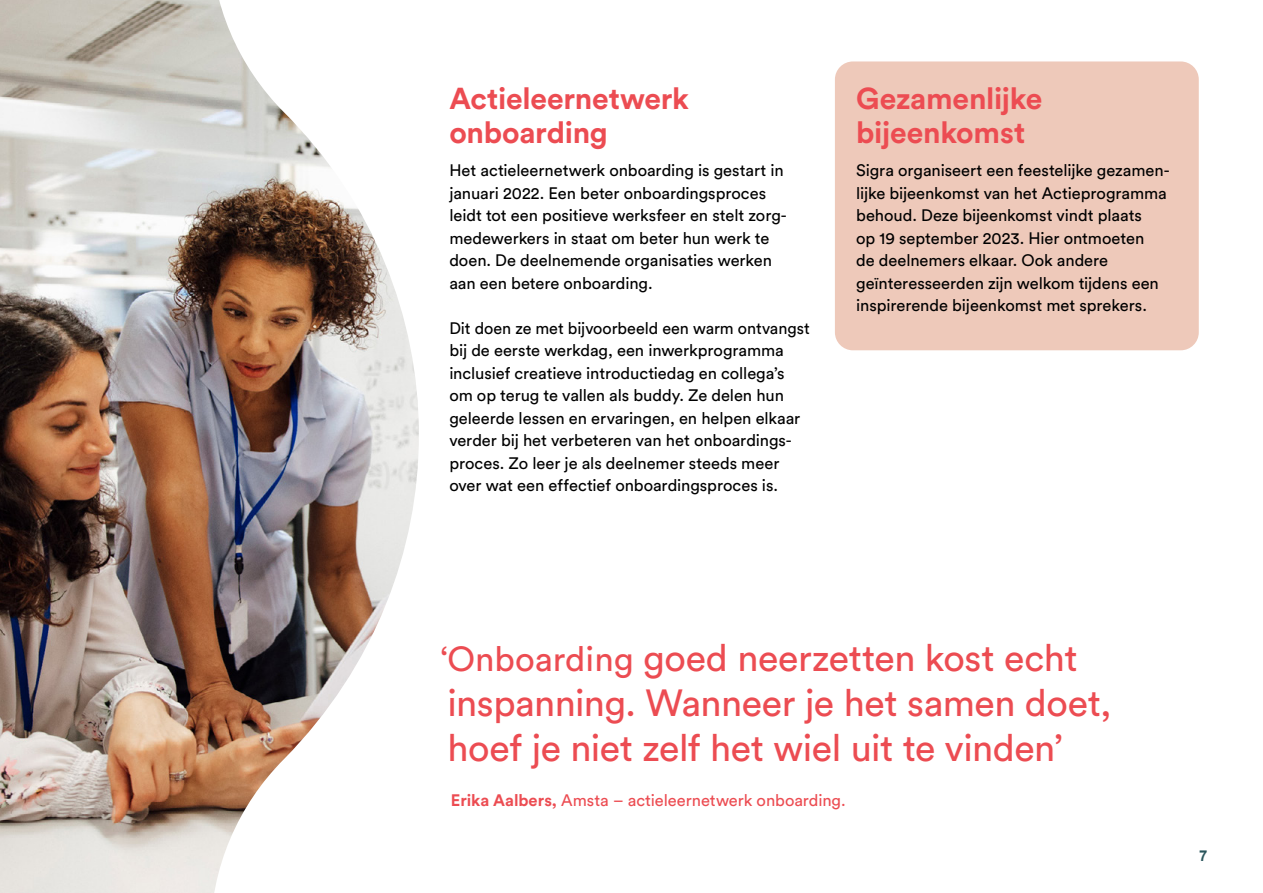
<style>
.page{position:relative;width:1263px;height:893px;background:#fff}
.page>*{position:absolute;margin:0;border:0;box-sizing:border-box;transform-origin:0 0}
.Quote_programmaboekj{font:37.5px/45px "Circular Std";letter-spacing:-.01em;color:#ec4c52}
.Head_H1_18_copy{font:700 30px/34.5px "Circular Std";letter-spacing:-.01em;color:#ec4c52}
.Body_PROGRAMMABOEK{font:16.5px/22.5px "Circular Std";letter-spacing:-.005em;color:#000}
.Body_PROGRAMMABOEK-2{font:16.5px "Circular Std";letter-spacing:-.005em;color:#ec4c52}
.t1{font:700 15px "Arial";color:#29555c}
.s1{font-size:34.5px}
.s2{font-weight:700}
</style>
<div class="page">
<img style="left:0;top:0;width:210px;height:893px">
<img style="left:210px;top:0;width:209px;height:893px">
<div style="left:835px;top:61px;width:364px;height:289px;background:#eec9ba;border-radius:18px"></div>
<h1 class="Head_H1_18_copy" style="left:449px;top:80px;width:241px">Actieleernetwerk onboarding</h1>
<p class="Body_PROGRAMMABOEK" style="left:449px;top:159px;width:338px">Het actieleernetwerk onboarding is gestart in januari 2022. Een beter onboardingsproces leidt tot een positieve werksfeer en stelt zorg&shy;medewerkers in staat om beter hun werk te doen. De deelnemende organisaties werken aan een betere onboarding.</p>
<p class="Body_PROGRAMMABOEK" style="left:449px;top:317px;width:362px">Dit doen ze met bijvoorbeeld een warm ontvangst bij de eerste werkdag, een inwerkprogramma inclusief creatieve introductiedag en collega’s om op terug te vallen als buddy. Ze delen hun geleerde lessen en ervaringen, en helpen elkaar verder bij het verbeteren van het onboardings&shy;proces. Zo leer je als deelnemer steeds meer over wat een effectief onboardingsproces is.</p>
<h1 class="Head_H1_18_copy" style="left:856px;top:80px;width:188px">Gezamenlijke bijeenkomst</h1>
<p class="Body_PROGRAMMABOEK" style="left:856px;top:159px;width:314px">Sigra organiseert een feestelijke gezamen&shy;lijke bijeenkomst van het Actieprogramma behoud. Deze bijeenkomst vindt plaats<br>op 19 september 2023. Hier ontmoeten<br>de deelnemers elkaar. Ook andere geïnteresseerden zijn welkom tijdens een inspirerende bijeenkomst met sprekers.</p>
<p class="Quote_programmaboekj" style="left:440px;top:635px;width:673px"><span class="s1">‘Onboarding</span> goed neerzetten kost echt inspanning. Wanneer je het samen doet, hoef je niet zelf het wiel uit te vinden’</p>
<p class="Body_PROGRAMMABOEK-2" style="left:451px;top:790px;width:396px"><span class="s2">Erika Aalbers,</span> Amsta – actieleernetwerk onboarding.</p>
<p class="t1" style="left:1199px;top:846px;width:10px">7</p>
</div>
